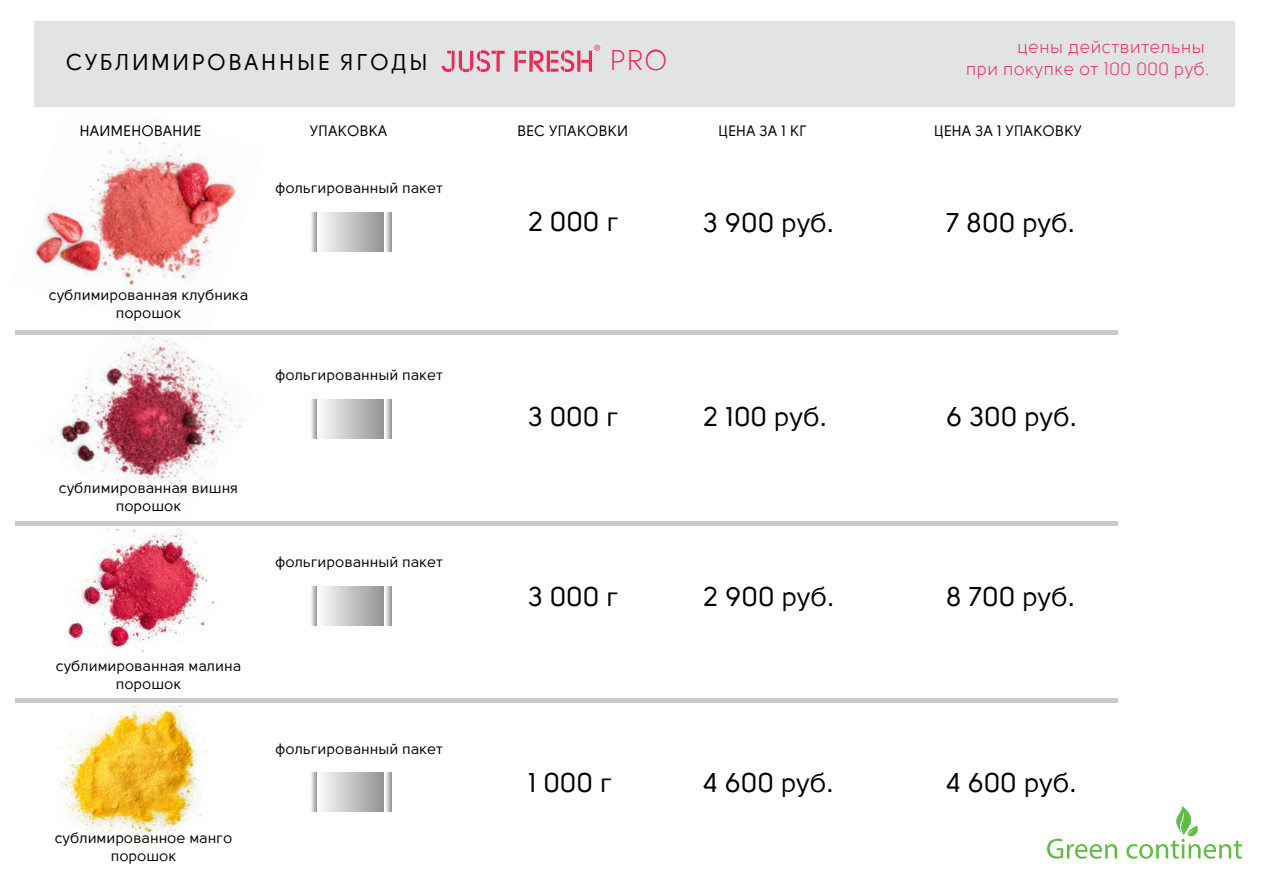
<style>
.page{position:relative;width:1263px;height:893px;background:#fff}
.page>*{position:absolute;margin:0;border:0;box-sizing:border-box;transform-origin:0 0}
.t1{font:28.5px "Solomon Sans";color:#ed2a56}
.t2{font:500 27px "Solomon Sans";color:#000}
.t3{font:500 22.8px "Solomon Sans";letter-spacing:.1em;color:#000}
.t4{font:18px/21.6px "Solomon Sans";color:#ed2a56;text-align:right}
.t5{font:500 15px/18px "Solomon Sans";color:#000;text-align:center}
</style>
<div class="page">
<img style="left:57px;top:703px;width:150px;height:143px">
<img style="left:67px;top:533px;width:148px;height:119px">
<img style="left:36px;top:343px;width:225px;height:190px">
<img style="left:32px;top:141px;width:207px;height:202px">
<div style="left:315px;top:213px;width:70px;height:39px;background:linear-gradient(to right,#fff,#919395)"></div>
<svg style="left:311px;top:213px;width:6px;height:39px"></svg>
<svg style="left:386px;top:213px;width:5px;height:39px"></svg>
<div style="left:315px;top:399px;width:70px;height:39px;background:linear-gradient(to right,#fff,#919395)"></div>
<svg style="left:311px;top:399px;width:6px;height:39px"></svg>
<svg style="left:386px;top:399px;width:5px;height:39px"></svg>
<div style="left:315px;top:586px;width:70px;height:39px;background:linear-gradient(to right,#fff,#919395)"></div>
<svg style="left:311px;top:586px;width:6px;height:39px"></svg>
<svg style="left:386px;top:586px;width:5px;height:39px"></svg>
<div style="left:315px;top:773px;width:70px;height:39px;background:linear-gradient(to right,#fff,#919395)"></div>
<svg style="left:311px;top:773px;width:6px;height:39px"></svg>
<svg style="left:386px;top:773px;width:5px;height:39px"></svg>
<div style="left:15px;top:330px;width:1102px;height:5px;background:#cac8c9"></div>
<hr style="left:15px;top:522px;width:1102px;height:4px;background:#cac8c9">
<div style="left:15px;top:698px;width:1102px;height:5px;background:#cac8c9"></div>
<svg style="left:1047px;top:839px;width:70px;height:20px"></svg>
<svg style="left:1126px;top:805px;width:116px;height:54px"></svg>
<div style="left:34px;top:22px;width:1200px;height:85px;background:#e2e3e4"></div>
<svg style="left:441px;top:50px;width:64px;height:22px"></svg>
<svg style="left:514px;top:45px;width:86px;height:27px"></svg>
<h3 class="t3" style="left:66px;top:49px;width:364px">СУБЛИМИРОВАННЫЕ ЯГОДЫ</h3>
<h1 class="t1" style="left:609px;top:45px;width:60px">PRO</h1>
<p class="t4" style="left:966px;top:36px;width:246px">цены действительны<br>при покупке от 100 000 руб.</p>
<p class="t5" style="left:80px;top:122px;width:123px">НАИМЕНОВАНИЕ</p>
<p class="t5" style="left:49px;top:286px;width:201px">сублимированная клубника порошок</p>
<p class="t5" style="left:59px;top:479px;width:181px">сублимированная вишня порошок</p>
<p class="t5" style="left:56px;top:657px;width:187px">сублимированная малина порошок</p>
<p class="t5" style="left:55px;top:829px;width:179px">сублимированное манго порошок</p>
<p class="t5" style="left:310px;top:122px;width:79px">УПАКОВКА</p>
<p class="t5" style="left:517px;top:122px;width:112px">ВЕС УПАКОВКИ</p>
<p class="t5" style="left:275px;top:179px;width:169px">фольгированный пакет</p>
<p class="t5" style="left:275px;top:366px;width:169px">фольгированный пакет</p>
<p class="t5" style="left:275px;top:553px;width:169px">фольгированный пакет</p>
<p class="t5" style="left:275px;top:739px;width:169px">фольгированный пакет</p>
<h2 class="t2" style="left:528px;top:206px;width:92px">2 000 г</h2>
<h2 class="t2" style="left:528px;top:401px;width:92px">3 000 г</h2>
<h2 class="t2" style="left:528px;top:581px;width:92px">3 000 г</h2>
<h2 class="t2" style="left:528px;top:768px;width:86px">1 000 г</h2>
<p class="t5" style="left:718px;top:122px;width:91px">ЦЕНА ЗА 1 КГ</p>
<p class="t5" style="left:934px;top:122px;width:150px">ЦЕНА ЗА 1 УПАКОВКУ</p>
<h2 class="t2" style="left:703px;top:208px;width:133px">3 900 руб.</h2>
<h2 class="t2" style="left:946px;top:208px;width:131px">7 800 руб.</h2>
<h2 class="t2" style="left:703px;top:401px;width:125px">2 100 руб.</h2>
<h2 class="t2" style="left:946px;top:401px;width:133px">6 300 руб.</h2>
<h2 class="t2" style="left:703px;top:581px;width:133px">2 900 руб.</h2>
<h2 class="t2" style="left:946px;top:581px;width:131px">8 700 руб.</h2>
<h2 class="t2" style="left:703px;top:768px;width:132px">4 600 руб.</h2>
<h2 class="t2" style="left:946px;top:768px;width:132px">4 600 руб.</h2>
</div>
